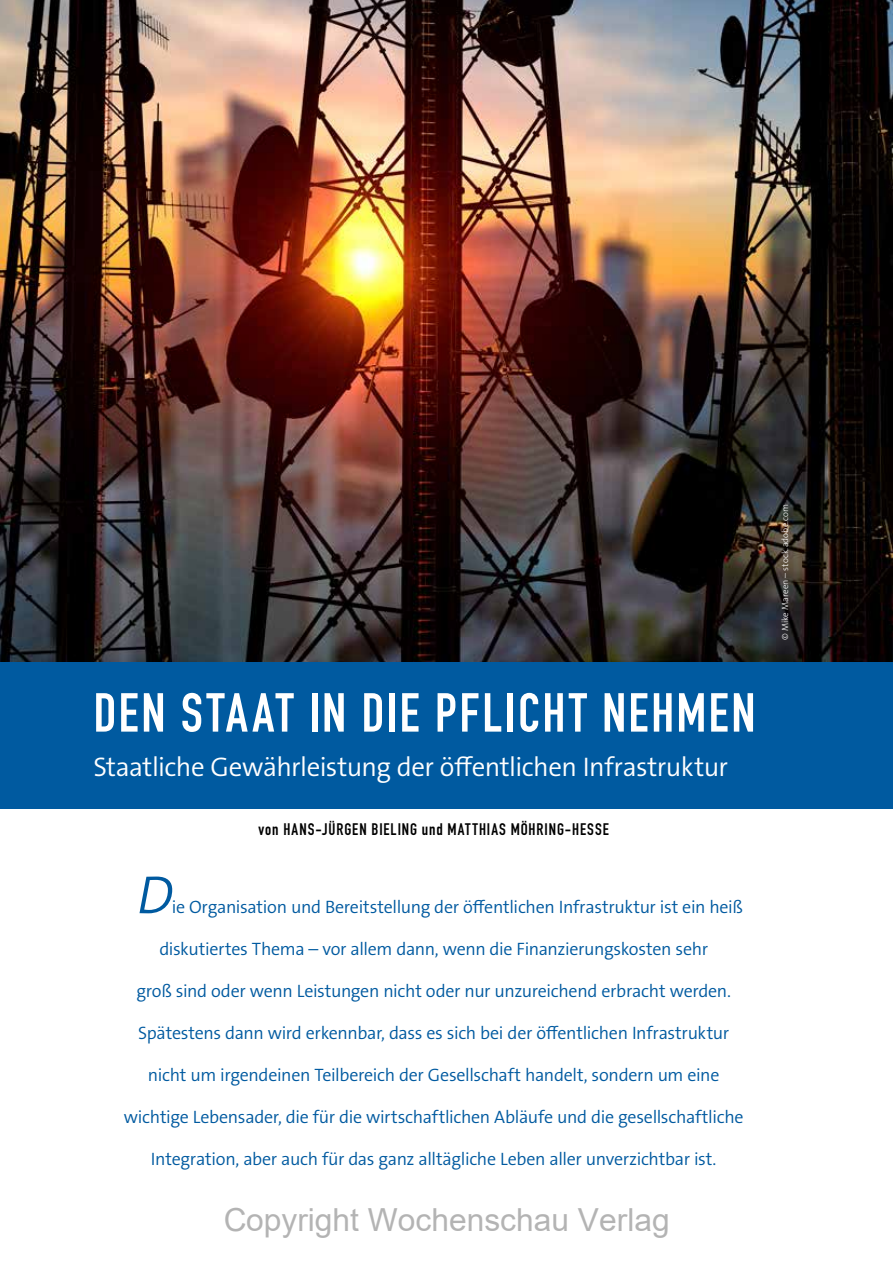
<style>
.page{position:relative;width:893px;height:1263px;background:#fff}
.page>*{position:absolute;margin:0;border:0;box-sizing:border-box;transform-origin:0 0}
.t1{font:54px "DIN Engschrift Std";letter-spacing:.045em;color:#fff}
.t2{font:italic 300 54px "The Sans B W4";color:#005aa0}
.t3{font:31.8px "Arial";color:rgb(0 0 0/.3)}
.t4{font:300 27px "The Sans B W4";letter-spacing:-.02em;color:#fff}
.t5{font:300 18px "The Sans B W4";letter-spacing:-.02em;color:#005aa0}
.t6{font:16.5px "DIN Engschrift Std";letter-spacing:.06em;color:#000}
.t7{font:300 9px "The Sans B W3";letter-spacing:.01em;color:#fff}
</style>
<div class="page">
<div style="left:0;top:661px;width:893px;height:147px;background:#005aa0"></div>
<img style="left:0;top:0;width:893px;height:661px">
<h1 class="t1" style="left:94px;top:681px;width:663px">DEN STAAT IN DIE PFLICHT NEHMEN</h1>
<h3 class="t4" style="left:94px;top:750px;width:636px">Staatliche Gewährleistung der öffentlichen Infrastruktur</h3>
<p class="t6" style="left:259px;top:819px;width:352px">VON HANS-JÜRGEN BIELING UND MATTHIAS MÖHRING-HESSE</p>
<h1 class="t2" style="left:137px;top:862px;width:38px">D</h1>
<p class="t5" style="left:172px;top:895px;width:573px">ie Organisation und Bereitstellung der öffentlichen Infrastruktur ist ein heiß</p>
<p class="t5" style="left:159px;top:937px;width:550px">diskutiertes Thema – vor allem dann, wenn die Finanzierungskosten sehr</p>
<p class="t5" style="left:136px;top:979px;width:596px">groß sind oder wenn Leistungen nicht oder nur unzureichend erbracht werden.</p>
<p class="t5" style="left:138px;top:1021px;width:592px">Spätestens dann wird erkennbar, dass es sich bei der öffentlichen Infrastruktur</p>
<p class="t5" style="left:148px;top:1063px;width:573px">nicht um irgendeinen Teilbereich der Gesellschaft handelt, sondern um eine</p>
<p class="t5" style="left:124px;top:1105px;width:621px">wichtige Lebensader, die für die wirtschaftlichen Abläufe und die gesellschaftliche</p>
<p class="t5" style="left:151px;top:1147px;width:567px">Integration, aber auch für das ganz alltägliche Leben aller unverzichtbar ist.</p>
<h2 class="t3" style="left:223px;top:1198px;width:448px">Copyright Wochenschau Verlag</h2>
<p class="t7" style="left:779px;top:640px;width:138px;rotate:-90deg">© Mike Mareen – stock.adobe.com</p>
</div>
